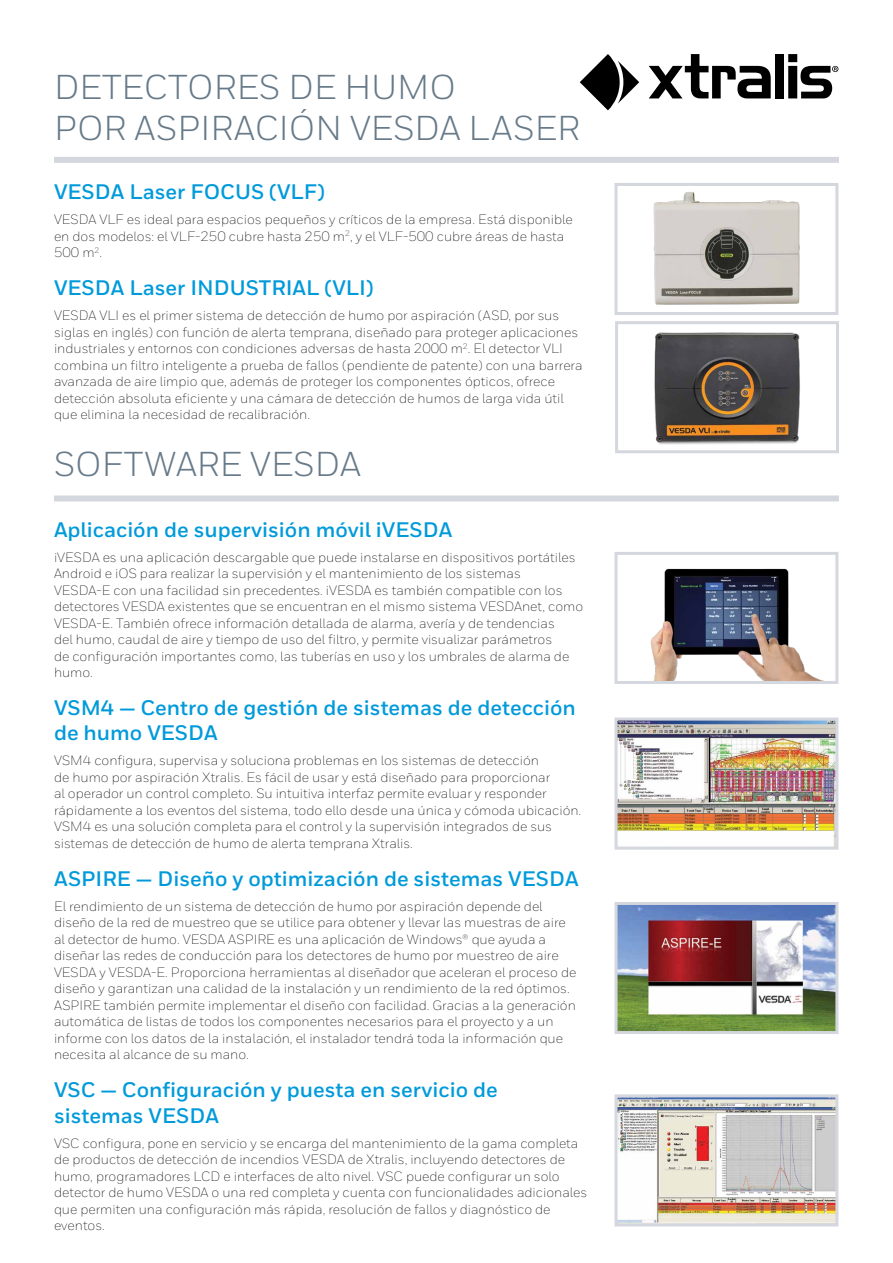
<style>
.page{position:relative;width:893px;height:1263px;background:#fff}
.page>*{position:absolute;margin:0;border:0;box-sizing:border-box;transform-origin:0 0}
.t1{font:34.5px/41.4px "Honeywell Sans";color:#677a89}
.t2{font:700 21px/25.2px "Honeywell Sans";color:#009ada}
.t3{font:300 13.5px/16.5px "Honeywell Sans";color:#000}
</style>
<div class="page">
<svg style="left:649px;top:54px;width:122px;height:44px"></svg>
<div style="left:775px;top:54px;width:9px;height:44px;background:#000"></div>
<svg style="left:580px;top:54px;width:59px;height:56px"></svg>
<svg style="left:788px;top:54px;width:50px;height:44px"></svg>
<div style="left:54px;top:157px;width:785px;height:6px;background:#d4d7de"></div>
<img style="left:654px;top:332px;width:146px;height:113px">
<img style="left:650px;top:568px;width:171px;height:112px">
<div style="left:54px;top:495px;width:785px;height:6px;background:#d4d7de"></div>
<div style="left:615px;top:321px;width:224px;height:132px;border:3px solid #d4d7de"></div>
<div style="left:614px;top:552px;width:224px;height:132px;border:3px solid #d4d7de"></div>
<img style="left:653px;top:192px;width:147px;height:113px">
<div style="left:614px;top:183px;width:224px;height:132px;border:3px solid #d4d7de"></div>
<img style="left:618px;top:721px;width:216px;height:125px">
<div style="left:614px;top:717px;width:224px;height:133px;border:3px solid #d4d7de"></div>
<img style="left:618px;top:906px;width:216px;height:124px">
<div style="left:614px;top:902px;width:224px;height:132px;border:3px solid #d4d7de"></div>
<img style="left:618px;top:1098px;width:216px;height:124px">
<div style="left:614px;top:1094px;width:224px;height:132px;border:3px solid #d4d7de"></div>
<h1 class="t1" style="left:54px;top:66px;width:528px">DETECTORES DE HUMO<br>POR ASPIRACIÓN VESDA LASER</h1>
<h2 class="t2" style="left:54px;top:180px;width:272px">VESDA Laser FOCUS (VLF)</h2>
<p class="t3" style="left:54px;top:211px;width:520px">VESDA VLF es ideal para espacios pequeños y críticos de la empresa. Está disponible en dos modelos: el VLF-250 cubre hasta 250 m<sup>2</sup>, y el VLF-500 cubre áreas de hasta<br>500 m<sup>2</sup>.</p>
<h2 class="t2" style="left:54px;top:276px;width:321px">VESDA Laser INDUSTRIAL (VLI)</h2>
<p class="t3" style="left:54px;top:307px;width:530px">VESDA VLI es el primer sistema de detección de humo por aspiración (ASD, por sus siglas en inglés) con función de alerta temprana, diseñado para proteger aplicaciones industriales y entornos con condiciones adversas de hasta 2000 m<sup>2</sup>. El detector VLI combina un filtro inteligente a prueba de fallos (pendiente de patente) con una barrera avanzada de aire limpio que, además de proteger los componentes ópticos, ofrece detección absoluta eficiente y una cámara de detección de humos de larga vida útil que elimina la necesidad de recalibración.</p>
<h1 class="t1" style="left:54px;top:443px;width:308px">SOFTWARE VESDA</h1>
<h2 class="t2" style="left:54px;top:517px;width:400px">Aplicación de supervisión móvil iVESDA</h2>
<p class="t3" style="left:54px;top:549px;width:531px">iVESDA es una aplicación descargable que puede instalarse en dispositivos portátiles Android e iOS para realizar la supervisión y el mantenimiento de los sistemas<br>VESDA-E con una facilidad sin precedentes. iVESDA es también compatible con los detectores VESDA existentes que se encuentran en el mismo sistema VESDAnet, como VESDA-E. También ofrece información detallada de alarma, avería y de tendencias<br>del humo, caudal de aire y tiempo de uso del filtro, y permite visualizar parámetros<br>de configuración importantes como, las tuberías en uso y los umbrales de alarma de humo.</p>
<h2 class="t2" style="left:54px;top:696px;width:523px">VSM4 — Centro de gestión de sistemas de detección de humo VESDA</h2>
<p class="t3" style="left:54px;top:752px;width:529px">VSM4 configura, supervisa y soluciona problemas en los sistemas de detección<br>de humo por aspiración Xtralis. Es fácil de usar y está diseñado para proporcionar<br>al operador un control completo. Su intuitiva interfaz permite evaluar y responder rápidamente a los eventos del sistema, todo ello desde una única y cómoda ubicación.<br>VSM4 es una solución completa para el control y la supervisión integrados de sus sistemas de detección de humo de alerta temprana Xtralis.</p>
<h2 class="t2" style="left:54px;top:866px;width:526px">ASPIRE — Diseño y optimización de sistemas VESDA</h2>
<p class="t3" style="left:54px;top:898px;width:524px">El rendimiento de un sistema de detección de humo por aspiración depende del diseño de la red de muestreo que se utilice para obtener y llevar las muestras de aire al detector de humo. VESDA ASPIRE es una aplicación de Windows® que ayuda a diseñar las redes de conducción para los detectores de humo por muestreo de aire VESDA y VESDA-E. Proporciona herramientas al diseñador que aceleran el proceso de diseño y garantizan una calidad de la instalación y un rendimiento de la red óptimos.<br>ASPIRE también permite implementar el diseño con facilidad. Gracias a la generación automática de listas de todos los componentes necesarios para el proyecto y a un informe con los datos de la instalación, el instalador tendrá toda la información que necesita al alcance de su mano.</p>
<h2 class="t2" style="left:54px;top:1078px;width:445px">VSC — Configuración y puesta en servicio de sistemas VESDA</h2>
<p class="t3" style="left:54px;top:1134px;width:535px">VSC configura, pone en servicio y se encarga del mantenimiento de la gama completa de productos de detección de incendios VESDA de Xtralis, incluyendo detectores de humo, programadores LCD e interfaces de alto nivel. VSC puede configurar un solo detector de humo VESDA o una red completa y cuenta con funcionalidades adicionales que permiten una configuración más rápida, resolución de fallos y diagnóstico de eventos.</p>
</div>
